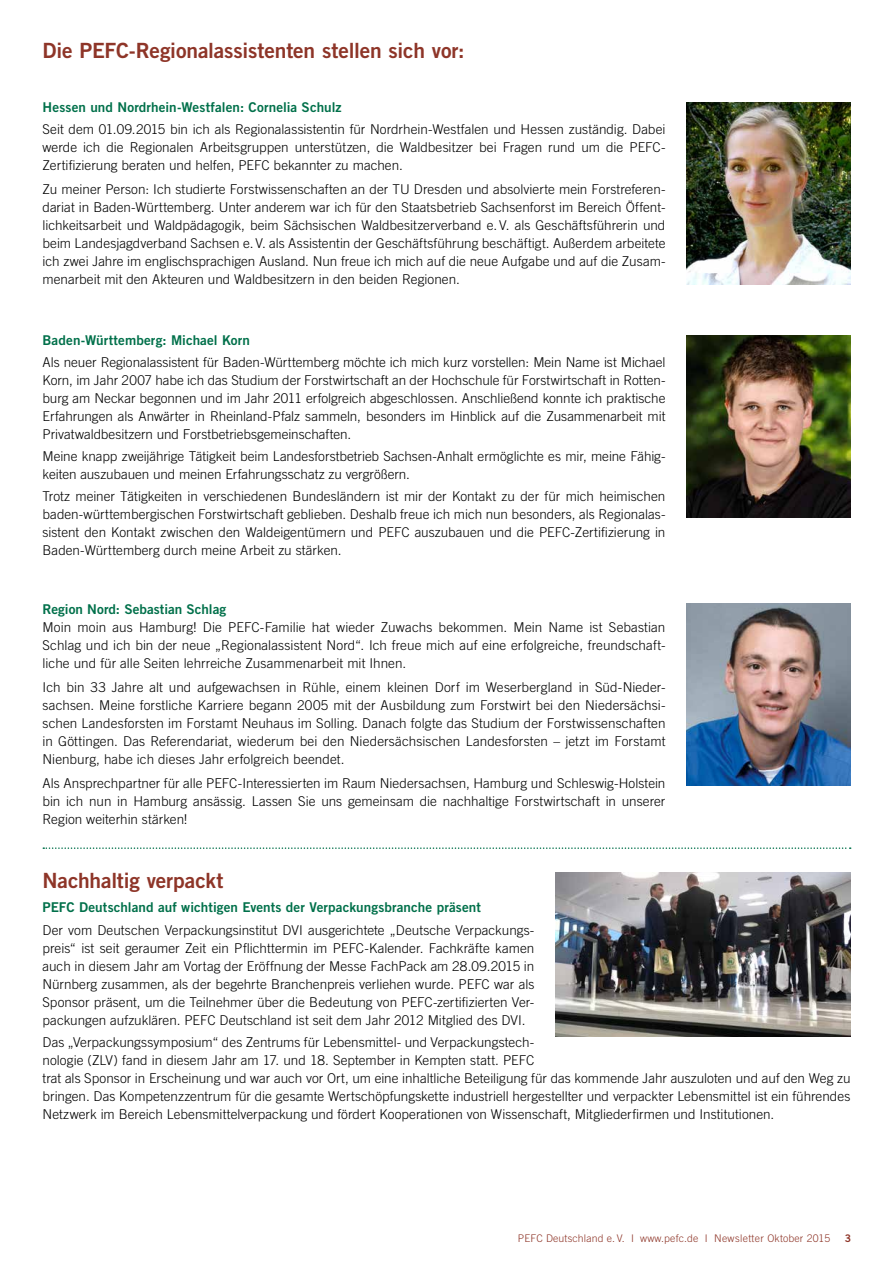
<style>
.page{position:relative;width:893px;height:1263px;background:#fff}
.page>*{position:absolute;margin:0;border:0;box-sizing:border-box;transform-origin:0 0}
.t1{font:21px "Trade Gothic LT Std Bd 2";letter-spacing:-.005em;color:#8e3528}
.t2{font:300 13.5px/18px "Trade Gothic LT Std";color:#000;text-align:justify}
.t3{font:13.5px "Trade Gothic LT Std Bd 2";letter-spacing:.005em;color:#00704a}
.t4{font:300 10.5px "Trade Gothic LT Std";letter-spacing:.015em;color:#8e3528}
.t5{font:10.5px "Trade Gothic LT Std Bd 2";color:#8e3528}
</style>
<div class="page">
<svg style="left:43px;top:847px;width:808px;height:2px"></svg>
<img style="left:687px;top:102px;width:163px;height:182px">
<img style="left:687px;top:335px;width:163px;height:182px">
<img style="left:687px;top:604px;width:163px;height:182px">
<img style="left:556px;top:872px;width:294px;height:164px">
<h1 class="t1" style="left:43px;top:37px;width:424px">Die PEFC-Regionalassistenten stellen sich vor:</h1>
<p class="t3" style="left:43px;top:98px;width:300px">Hessen und Nordrhein-Westfalen: Cornelia Schulz</p>
<p class="t2" style="left:43px;top:120px;width:624px">Seit dem 01.09.2015 bin ich als Regionalassistentin für Nordrhein-Westfalen und Hessen zuständig. Dabei werde ich die Regionalen Arbeitsgruppen unterstützen, die Waldbesitzer bei Fragen rund um die PEFC-Zertifizierung beraten und helfen, PEFC bekannter zu machen.</p>
<p class="t2" style="left:43px;top:180px;width:624px">Zu meiner Person: Ich studierte Forstwissenschaften an der TU Dresden und absolvierte mein Forstreferen&shy;dariat in Baden-Württemberg. Unter anderem war ich für den Staatsbetrieb Sachsenforst im Bereich Öffent&shy;lichkeitsarbeit und Waldpädagogik, beim Sächsischen Waldbesitzerverband e.V. als Geschäftsführerin und beim Landesjagdverband Sachsen e.V. als Assistentin der Geschäftsführung beschäftigt. Außerdem arbeitete ich zwei Jahre im englischsprachigen Ausland. Nun freue ich mich auf die neue Aufgabe und auf die Zusam&shy;menarbeit mit den Akteuren und Waldbesitzern in den beiden Regionen.</p>
<p class="t3" style="left:43px;top:331px;width:209px">Baden-Württemberg: Michael Korn</p>
<p class="t2" style="left:43px;top:353px;width:624px">Als neuer Regionalassistent für Baden-Württemberg möchte ich mich kurz vorstellen: Mein Name ist Michael Korn, im Jahr 2007 habe ich das Studium der Forstwirtschaft an der Hochschule für Forstwirtschaft in Rotten&shy;burg am Neckar begonnen und im Jahr 2011 erfolgreich abgeschlossen. Anschließend konnte ich praktische Erfahrungen als Anwärter in Rheinland-Pfalz sammeln, besonders im Hinblick auf die Zusammenarbeit mit Privatwaldbesitzern und Forstbetriebsgemeinschaften.</p>
<p class="t2" style="left:43px;top:447px;width:624px">Meine knapp zweijährige Tätigkeit beim Landesforstbetrieb Sachsen-Anhalt ermöglichte es mir, meine Fähig&shy;keiten auszubauen und meinen Erfahrungsschatz zu vergrößern.</p>
<p class="t2" style="left:43px;top:487px;width:624px">Trotz meiner Tätigkeiten in verschiedenen Bundesländern ist mir der Kontakt zu der für mich heimischen baden-württembergischen Forstwirtschaft geblieben. Deshalb freue ich mich nun besonders, als Regionalas&shy;sistent den Kontakt zwischen den Waldeigentümern und PEFC auszubauen und die PEFC-Zertifizierung in Baden-Württemberg durch meine Arbeit zu stärken.</p>
<p class="t3" style="left:43px;top:600px;width:185px">Region Nord: Sebastian Schlag</p>
<p class="t2" style="left:43px;top:618px;width:624px">Moin moin aus Hamburg! Die PEFC-Familie hat wieder Zuwachs bekommen. Mein Name ist Sebastian Schlag und ich bin der neue „Regionalassistent Nord“. Ich freue mich auf eine erfolgreiche, freundschaft&shy;liche und für alle Seiten lehrreiche Zusammenarbeit mit Ihnen.</p>
<p class="t2" style="left:43px;top:678px;width:624px">Ich bin 33 Jahre alt und aufgewachsen in Rühle, einem kleinen Dorf im Weserbergland in Süd-Nieder&shy;sachsen. Meine forstliche Karriere begann 2005 mit der Ausbildung zum Forstwirt bei den Niedersächsi&shy;schen Landesforsten im Forstamt Neuhaus im Solling. Danach folgte das Studium der Forstwissenschaften in Göttingen. Das Referendariat, wiederum bei den Niedersächsischen Landesforsten – jetzt im Forstamt Nienburg, habe ich dieses Jahr erfolgreich beendet.</p>
<p class="t2" style="left:43px;top:774px;width:624px">Als Ansprechpartner für alle PEFC-Interessierten im Raum Niedersachsen, Hamburg und Schleswig-Holstein bin ich nun in Hamburg ansässig. Lassen Sie uns gemeinsam die nachhaltige Forstwirtschaft in unserer Region weiterhin stärken!</p>
<h1 class="t1" style="left:43px;top:867px;width:182px">Nachhaltig verpackt</h1>
<p class="t3" style="left:43px;top:899px;width:440px">PEFC Deutschland auf wichtigen Events der Verpackungsbranche präsent</p>
<p class="t2" style="left:43px;top:920px;width:493px">Der vom Deutschen Verpackungsinstitut DVI ausgerichtete „Deutsche Verpackungs&shy;preis“ ist seit geraumer Zeit ein Pflichttermin im PEFC-Kalender. Fachkräfte kamen auch in diesem Jahr am Vortag der Eröffnung der Messe FachPack am 28.09.2015 in Nürnberg zusammen, als der begehrte Branchenpreis verliehen wurde. PEFC war als Sponsor präsent, um die Teilnehmer über die Bedeutung von PEFC-zertifizierten Ver&shy;packungen aufzuklären. PEFC Deutschland ist seit dem Jahr 2012 Mitglied des DVI.</p>
<p class="t2" style="left:43px;top:1033px;width:809px;text-align:left">Das „Verpackungssymposium“ des Zentrums für Lebensmittel- und Verpackungstech-<br>nologie (ZLV) fand in diesem Jahr am 17. und 18. September in Kempten statt. PEFC<br>trat als Sponsor in Erscheinung und war auch vor Ort, um eine inhaltliche Beteiligung für das kommende Jahr auszuloten und auf den Weg zu bringen. Das Kompetenzzentrum für die gesamte Wertschöpfungskette industriell hergestellter und verpackter Lebensmittel ist ein führendes Netzwerk im Bereich Lebensmittelverpackung und fördert Kooperationen von Wissenschaft, Mitgliederfirmen und Institutionen.</p>
<p class="t4" style="left:518px;top:1232px;width:314px">PEFC Deutschland e. V. I www.pefc.de I Newsletter Oktober 2015</p>
<p class="t5" style="left:845px;top:1231px;width:8px">3</p>
</div>
